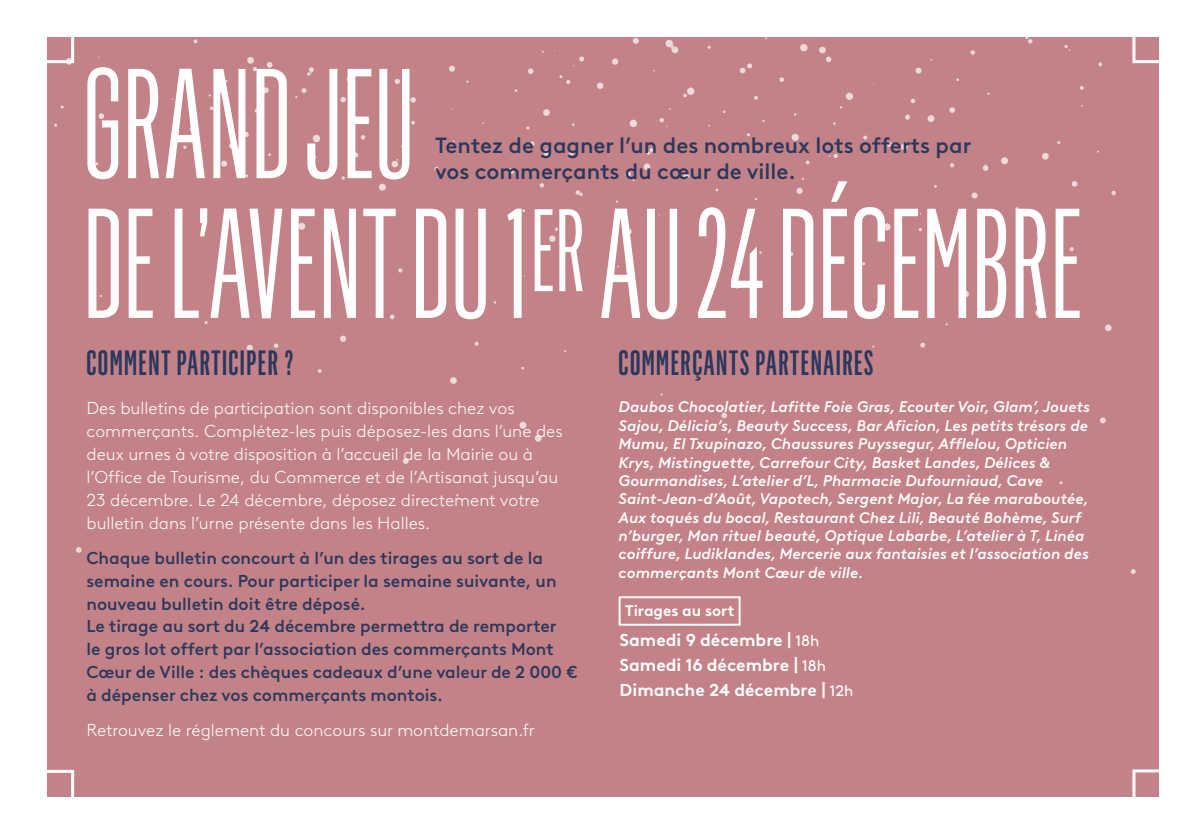
<style>
.page{position:relative;width:1189px;height:829px;background:#fff}
.page>*{position:absolute;margin:0;border:0;box-sizing:border-box;transform-origin:0 0}
.t1{font:ultra-condensed 153.2px/139.8px "Flama";color:#fff}
.t2{font:500 ultra-condensed 34.4px "Flama";letter-spacing:.04em;color:#2b385d}
.t3{font:500 22px/26.4px "Brown LL";color:#2b385d}
.t4{font:300 17.2px/23px "Brown LL";color:#fff}
.t5{font:500 17.2px/23px "Brown LL";color:#2b385d}
.t6{font:700 17.2px/25px "Brown LL";color:#fff}
.t7{font:italic 500 15.4px/18.4px "Brown LL";color:#fff}
.t8{font:700 15.4px "Brown LL";color:#fff}
.s1{font-weight:400;font-size:15.4px}
</style>
<div class="page">
<div style="left:48px;top:37px;width:1111px;height:759px;background:#c38287"></div>
<div style="left:298px;top:223px;width:7px;height:7px;background:#ecd9da;border-radius:50%"></div>
<svg style="left:244px;top:132px;width:5px;height:5px"></svg>
<div style="left:216px;top:87px;width:6px;height:7px;background:#ecd9da;border-radius:50%"></div>
<svg style="left:229px;top:144px;width:5px;height:5px"></svg>
<svg style="left:190px;top:127px;width:5px;height:5px"></svg>
<svg style="left:398px;top:268px;width:4px;height:5px"></svg>
<svg style="left:361px;top:135px;width:4px;height:5px"></svg>
<svg style="left:261px;top:170px;width:5px;height:5px"></svg>
<svg style="left:255px;top:108px;width:4px;height:5px"></svg>
<svg style="left:221px;top:161px;width:6px;height:6px"></svg>
<svg style="left:183px;top:145px;width:4px;height:4px"></svg>
<div style="left:247px;top:57px;width:7px;height:7px;background:#ecd9da;border-radius:50%"></div>
<svg style="left:274px;top:343px;width:4px;height:5px"></svg>
<svg style="left:626px;top:229px;width:6px;height:5px"></svg>
<svg style="left:411px;top:121px;width:4px;height:4px"></svg>
<svg style="left:395px;top:79px;width:5px;height:5px"></svg>
<svg style="left:340px;top:97px;width:6px;height:5px"></svg>
<svg style="left:353px;top:152px;width:5px;height:5px"></svg>
<div style="left:313px;top:135px;width:7px;height:7px;background:#ecd9da;border-radius:50%"></div>
<svg style="left:403px;top:458px;width:6px;height:6px"></svg>
<svg style="left:355px;top:69px;width:6px;height:6px"></svg>
<svg style="left:508px;top:168px;width:6px;height:6px"></svg>
<svg style="left:540px;top:183px;width:4px;height:5px"></svg>
<svg style="left:76px;top:547px;width:6px;height:6px"></svg>
<svg style="left:659px;top:118px;width:8px;height:9px"></svg>
<svg style="left:612px;top:59px;width:6px;height:6px"></svg>
<svg style="left:434px;top:167px;width:5px;height:4px"></svg>
<div style="left:379px;top:184px;width:7px;height:7px;background:#ecd9da;border-radius:50%"></div>
<svg style="left:390px;top:314px;width:4px;height:5px"></svg>
<svg style="left:392px;top:159px;width:6px;height:8px"></svg>
<svg style="left:341px;top:176px;width:4px;height:4px"></svg>
<svg style="left:576px;top:190px;width:7px;height:6px"></svg>
<svg style="left:779px;top:77px;width:5px;height:5px"></svg>
<svg style="left:683px;top:94px;width:4px;height:3px"></svg>
<div style="left:733px;top:281px;width:8px;height:7px;background:#ecd9da;border-radius:50%"></div>
<svg style="left:826px;top:57px;width:5px;height:5px"></svg>
<svg style="left:683px;top:173px;width:6px;height:6px"></svg>
<div style="left:644px;top:163px;width:6px;height:7px;background:#ecd9da;border-radius:50%"></div>
<svg style="left:549px;top:235px;width:7px;height:7px"></svg>
<svg style="left:569px;top:151px;width:5px;height:4px"></svg>
<svg style="left:530px;top:142px;width:5px;height:4px"></svg>
<svg style="left:824px;top:294px;width:6px;height:6px"></svg>
<div style="left:796px;top:188px;width:7px;height:6px;background:#ecd9da;border-radius:50%"></div>
<div style="left:792px;top:134px;width:7px;height:7px;background:#ecd9da;border-radius:50%"></div>
<svg style="left:1131px;top:569px;width:5px;height:5px"></svg>
<svg style="left:1100px;top:417px;width:6px;height:6px"></svg>
<svg style="left:99px;top:113px;width:5px;height:6px"></svg>
<div style="left:1035px;top:309px;width:7px;height:7px;background:#ecd9da;border-radius:50%"></div>
<svg style="left:1069px;top:247px;width:5px;height:4px"></svg>
<svg style="left:905px;top:115px;width:5px;height:5px"></svg>
<svg style="left:1080px;top:86px;width:4px;height:4px"></svg>
<div style="left:1105px;top:324px;width:7px;height:7px;background:#ecd9da;border-radius:50%"></div>
<div style="left:687px;top:87px;width:7px;height:8px;background:#ecd9da;border-radius:50%"></div>
<svg style="left:665px;top:40px;width:13px;height:13px"></svg>
<div style="left:630px;top:120px;width:7px;height:7px;background:#ecd9da;border-radius:50%"></div>
<svg style="left:633px;top:38px;width:6px;height:6px"></svg>
<svg style="left:573px;top:56px;width:11px;height:10px"></svg>
<div style="left:66px;top:58px;width:6px;height:7px;background:#eededf;border-radius:50%"></div>
<svg style="left:883px;top:223px;width:7px;height:8px"></svg>
<div style="left:819px;top:47px;width:7px;height:6px;background:#ecd9da;border-radius:50%"></div>
<svg style="left:789px;top:252px;width:4px;height:4px"></svg>
<svg style="left:718px;top:228px;width:6px;height:5px"></svg>
<div style="left:1042px;top:153px;width:7px;height:7px;background:#ecd9da;border-radius:50%"></div>
<svg style="left:950px;top:163px;width:4px;height:4px"></svg>
<svg style="left:877px;top:302px;width:5px;height:6px"></svg>
<div style="left:962px;top:291px;width:7px;height:6px;background:#ecd9da;border-radius:50%"></div>
<svg style="left:972px;top:193px;width:6px;height:5px"></svg>
<svg style="left:1064px;top:45px;width:6px;height:6px"></svg>
<svg style="left:1098px;top:62px;width:4px;height:4px"></svg>
<svg style="left:1025px;top:37px;width:7px;height:7px"></svg>
<svg style="left:1035px;top:302px;width:4px;height:3px"></svg>
<svg style="left:1111px;top:191px;width:5px;height:4px"></svg>
<svg style="left:1072px;top:181px;width:5px;height:6px"></svg>
<div style="left:1001px;top:157px;width:7px;height:7px;background:#ecd9da;border-radius:50%"></div>
<svg style="left:949px;top:107px;width:6px;height:6px"></svg>
<svg style="left:911px;top:99px;width:4px;height:4px"></svg>
<svg style="left:920px;top:343px;width:5px;height:5px"></svg>
<svg style="left:906px;top:313px;width:3px;height:4px"></svg>
<svg style="left:887px;top:137px;width:5px;height:10px"></svg>
<svg style="left:829px;top:154px;width:9px;height:4px"></svg>
<svg style="left:194px;top:39px;width:4px;height:4px"></svg>
<svg style="left:136px;top:71px;width:5px;height:5px"></svg>
<div style="left:519px;top:422px;width:7px;height:7px;background:#ecd9da;border-radius:50%"></div>
<div style="left:543px;top:109px;width:7px;height:7px;background:#ecd9da;border-radius:50%"></div>
<svg style="left:528px;top:69px;width:5px;height:5px"></svg>
<svg style="left:449px;top:66px;width:6px;height:6px"></svg>
<svg style="left:340px;top:336px;width:6px;height:6px"></svg>
<svg style="left:267px;top:62px;width:5px;height:6px"></svg>
<svg style="left:253px;top:67px;width:4px;height:4px"></svg>
<svg style="left:318px;top:369px;width:4px;height:4px"></svg>
<svg style="left:247px;top:345px;width:6px;height:6px"></svg>
<svg style="left:363px;top:117px;width:6px;height:6px"></svg>
<div style="left:347px;top:75px;width:7px;height:8px;background:#ecd9da;border-radius:50%"></div>
<svg style="left:295px;top:88px;width:11px;height:10px"></svg>
<svg style="left:307px;top:67px;width:7px;height:9px"></svg>
<svg style="left:256px;top:87px;width:13px;height:7px"></svg>
<div style="left:543px;top:150px;width:7px;height:6px;background:#ecd9da;border-radius:50%"></div>
<div style="left:535px;top:435px;width:7px;height:7px;background:#ecd9da;border-radius:50%"></div>
<svg style="left:410px;top:97px;width:6px;height:6px"></svg>
<svg style="left:625px;top:171px;width:9px;height:10px"></svg>
<svg style="left:647px;top:148px;width:7px;height:7px"></svg>
<svg style="left:597px;top:83px;width:6px;height:6px"></svg>
<svg style="left:559px;top:75px;width:11px;height:9px"></svg>
<svg style="left:475px;top:342px;width:4px;height:4px"></svg>
<div style="left:450px;top:377px;width:7px;height:7px;background:#ecd9da;border-radius:50%"></div>
<svg style="left:754px;top:96px;width:4px;height:4px"></svg>
<svg style="left:721px;top:413px;width:6px;height:5px"></svg>
<div style="left:901px;top:143px;width:7px;height:7px;background:#ecd9da;border-radius:50%"></div>
<svg style="left:863px;top:136px;width:4px;height:4px"></svg>
<div style="left:846px;top:93px;width:7px;height:7px;background:#ecd9da;border-radius:50%"></div>
<svg style="left:983px;top:164px;width:5px;height:7px"></svg>
<div style="left:927px;top:115px;width:7px;height:7px;background:#ecd9da;border-radius:50%"></div>
<svg style="left:970px;top:50px;width:5px;height:5px"></svg>
<svg style="left:915px;top:68px;width:6px;height:6px"></svg>
<div style="left:800px;top:44px;width:7px;height:7px;background:#ecd9da;border-radius:50%"></div>
<svg style="left:740px;top:63px;width:12px;height:10px"></svg>
<div style="left:619px;top:596px;width:121px;height:30px;border:2px solid #fff"></div>
<div style="left:21px;top:770px;width:53px;height:53px;border:3px solid #fff"></div>
<div style="left:21px;top:10px;width:53px;height:53px;border:3px solid #fff"></div>
<div style="left:1132px;top:10px;width:53px;height:53px;border:3px solid #fff"></div>
<div style="left:1132px;top:769px;width:53px;height:53px;border:3px solid #fff"></div>
<h1 class="t1" style="left:83px;top:54px;width:1001px">GRAND JEU<br>DE L’AVENT DU 1<sup>ER</sup> AU 24 DÉCEMBRE</h1>
<h3 class="t3" style="left:435px;top:130px;width:538px">Tentez de gagner l’un des nombreux lots offerts par vos commerçants du cœur de ville.</h3>
<h2 class="t2" style="left:86px;top:342px;width:208px">COMMENT PARTICIPER ?</h2>
<p class="t4" style="left:86px;top:396px;width:478px">Des bulletins de participation sont disponibles chez vos commerçants. Complétez-les puis déposez-les dans l’une des deux urnes à votre disposition à l’accueil de la Mairie ou à l’Office de Tourisme, du Commerce et de l’Artisanat jusqu’au 23 décembre. Le 24 décembre, déposez directement votre bulletin dans l’urne présente dans les Halles.</p>
<p class="t5" style="left:86px;top:545px;width:493px">Chaque bulletin concourt à l’un des tirages au sort de la semaine en cours. Pour participer la semaine suivante, un nouveau bulletin doit être déposé.<br>Le tirage au sort du 24 décembre permettra de remporter<br>le gros lot offert par l’association des commerçants Mont Cœur de Ville : des chèques cadeaux d’une valeur de 2 000 € à dépenser chez vos commerçants montois.</p>
<p class="t4" style="left:86px;top:717px;width:450px">Retrouvez le réglement du concours sur montdemarsan.fr</p>
<h2 class="t2" style="left:619px;top:342px;width:256px">COMMERÇANTS PARTENAIRES</h2>
<p class="t7" style="left:619px;top:396px;width:473px">Daubos Chocolatier, Lafitte Foie Gras, Ecouter Voir, Glam’, Jouets Sajou, Délicia’s, Beauty Success, Bar Aficion, Les petits trésors de Mumu, El Txupinazo, Chaussures Puyssegur, Afflelou, Opticien Krys, Mistinguette, Carrefour City, Basket Landes, Délices &amp; Gourmandises, L’atelier d’L, Pharmacie Dufourniaud, Cave Saint-Jean-d’Août, Vapotech, Sergent Major, La fée maraboutée, Aux toqués du bocal, Restaurant Chez Lili, Beauté Bohème, Surf n’burger, Mon rituel beauté, Optique Labarbe, L’atelier à T, Linéa coiffure, Ludiklandes, Mercerie aux fantaisies et l’association des commerçants Mont Cœur de ville.</p>
<p class="t8" style="left:625px;top:599px;width:111px">Tirages au sort</p>
<p class="t6" style="left:620px;top:626px;width:235px">Samedi 9 décembre | <span class="s1">18h<br></span>Samedi 16 décembre | <span class="s1">18h<br></span>Dimanche 24 décembre | <span class="s1">12h</span></p>
</div>
